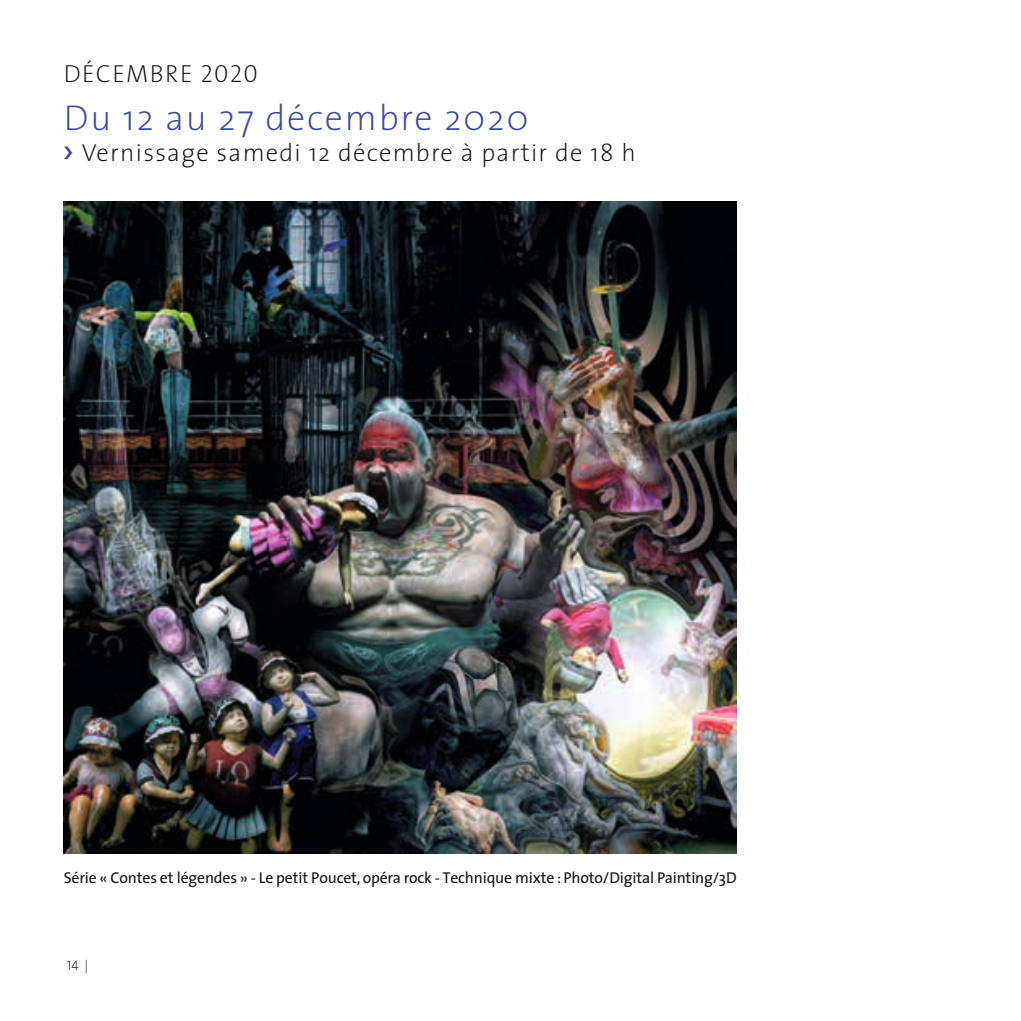
<style>
.page{position:relative;width:1021px;height:1021px;background:#fff}
.page>*{position:absolute;margin:0;border:0;box-sizing:border-box;transform-origin:0 0}
.t1{font:200 36px "The Sans";letter-spacing:.05em;color:#3e48a6}
.t2{font:200 24.75px "The Sans";letter-spacing:.05em;color:#131413}
.t3{font:24.75px "The Sans Extra Light Caps";letter-spacing:.05em;color:#131413}
.t4{font:15.75px "The Sans";letter-spacing:-.01em;color:#131413}
.t5{font:13.5px "The Sans Extra Light Caps";color:#131413}
</style>
<div class="page">
<img style="left:64px;top:201px;width:672px;height:652px">
<h2 class="t3" style="left:64px;top:61px;width:196px">DÉCEMBRE 2020</h2>
<h1 class="t1" style="left:64px;top:98px;width:466px">Du 12 au 27 décembre 2020</h1>
<h2 class="t2" style="left:82px;top:139px;width:555px">Vernissage samedi 12 décembre à partir de 18 h</h2>
<p class="t4" style="left:64px;top:864px;width:674px">Série « Contes et légendes » - Le petit Poucet, opéra rock - Technique mixte : Photo/Digital Painting/3D</p>
<p class="t5" style="left:67px;top:958px;width:23px">14 |</p>
</div>
